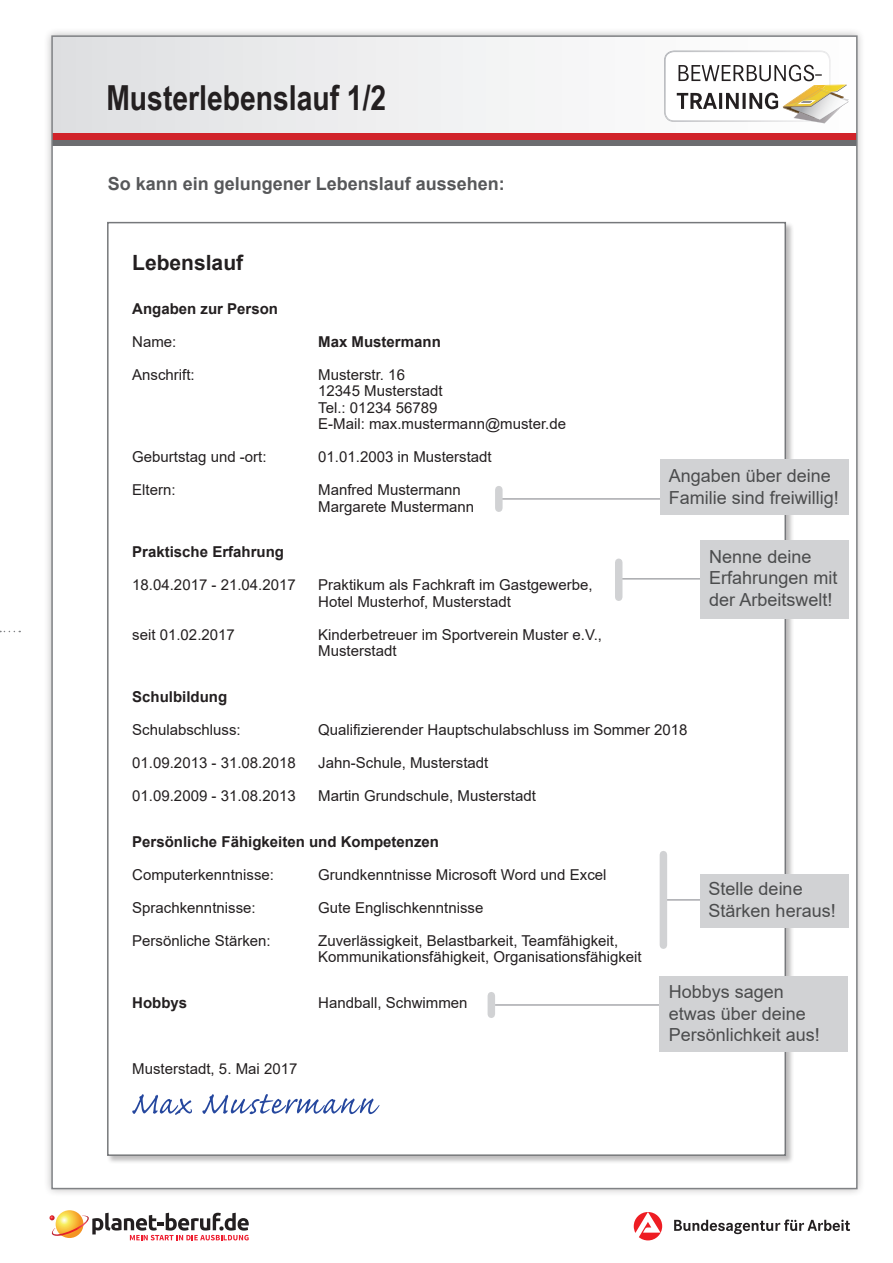
<style>
.page{position:relative;width:893px;height:1263px;background:#fff}
.page>*{position:absolute;margin:0;border:0;box-sizing:border-box;transform-origin:0 0}
.t1{font:700 34.5px "Arial Narrow";color:#231f20}
.t2{font:700 21px "Arial";color:#231f20}
.t3{font:18px/21.6px "Arial";color:#4b4c4d}
.t4{font:700 18px "Arial";color:#57585a}
.t5{font:15px/16.5px "Arial";color:#231f20}
.t6{font:700 15px "Arial";color:#231f20}
</style>
<div class="page">
<div style="left:43px;top:27px;width:823px;height:1170px;background:#231f20;opacity:.3"></div>
<div style="left:52px;top:36px;width:805px;height:1152px;background:#fff"></div>
<div style="left:52px;top:36px;width:805px;height:104px;background:linear-gradient(to right,#e0e1e3,#fff)"></div>
<div style="left:52px;top:139px;width:805px;height:7px;background:#6c6d70"></div>
<div style="left:52px;top:133px;width:805px;height:6px;background:#d1232a"></div>
<svg style="left:674px;top:1219px;width:176px;height:15px"></svg>
<svg style="left:634px;top:1212px;width:28px;height:28px"></svg>
<svg style="left:56px;top:1210px;width:27px;height:28px"></svg>
<svg style="left:50px;top:1213px;width:199px;height:27px"></svg>
<svg style="left:0;top:631px;width:20px;height:1px"></svg>
<svg style="left:664px;top:51px;width:185px;height:72px"></svg>
<div style="left:107px;top:222px;width:679px;height:934px;background:#fff;border:2px solid #76787b"></div>
<hr style="left:495px;top:1004px;width:194px;height:2px;background:#a8a9ad">
<hr style="left:618px;top:578px;width:106px;height:2px;background:#a8a9ad">
<div style="left:488px;top:996px;width:7px;height:18px;background:#d1d2d4"></div>
<div style="left:615px;top:562px;width:7px;height:35px;background:#d1d2d4"></div>
<hr style="left:498px;top:498px;width:214px;height:2px;background:#a8a9ad">
<div style="left:495px;top:490px;width:8px;height:18px;background:#d1d2d4"></div>
<div style="left:659px;top:976px;width:189px;height:75px;background:#d1d2d4"></div>
<div style="left:700px;top:540px;width:149px;height:78px;background:#d1d2d4"></div>
<div style="left:660px;top:459px;width:189px;height:55px;background:#d1d2d4"></div>
<hr style="left:663px;top:899px;width:105px;height:2px;background:#a8a9ad">
<div style="left:660px;top:854px;width:7px;height:91px;background:#d1d2d4"></div>
<div style="left:700px;top:874px;width:149px;height:54px;background:#d1d2d4"></div>
<svg style="left:132px;top:1094px;width:247px;height:21px"></svg>
<h1 class="t1" style="left:106px;top:72px;width:281px">Musterlebenslauf 1/2</h1>
<p class="t4" style="left:108px;top:171px;width:399px">So kann ein gelungener Lebenslauf aussehen:</p>
<h2 class="t2" style="left:132px;top:248px;width:112px">Lebenslauf</h2>
<p class="t6" style="left:132px;top:298px;width:147px">Angaben zur Person</p>
<p class="t5" style="left:132px;top:333px;width:46px">Name:</p>
<p class="t6" style="left:318px;top:331px;width:124px">Max Mustermann</p>
<p class="t5" style="left:132px;top:366px;width:64px">Anschrift:</p>
<p class="t5" style="left:318px;top:366px;width:249px">Musterstr. 16<br>12345 Musterstadt<br>Tel.: 01234 56789<br>E-Mail: max.mustermann@muster.de</p>
<p class="t5" style="left:132px;top:448px;width:136px">Geburtstag und -ort:</p>
<p class="t5" style="left:318px;top:448px;width:175px">01.01.2003 in Musterstadt</p>
<p class="t5" style="left:132px;top:481px;width:45px">Eltern:</p>
<p class="t5" style="left:318px;top:481px;width:157px">Manfred Mustermann<br>Margarete Mustermann</p>
<p class="t6" style="left:132px;top:541px;width:153px">Praktische Erfahrung</p>
<p class="t5" style="left:132px;top:577px;width:165px">18.04.2017 - 21.04.2017</p>
<p class="t5" style="left:318px;top:577px;width:276px">Praktikum als Fachkraft im Gastgewerbe,<br>Hotel Musterhof, Musterstadt</p>
<p class="t5" style="left:132px;top:626px;width:104px">seit 01.02.2017</p>
<p class="t5" style="left:318px;top:626px;width:285px">Kinderbetreuer im Sportverein Muster e.V.,<br>Musterstadt</p>
<p class="t6" style="left:132px;top:686px;width:97px">Schulbildung</p>
<p class="t5" style="left:132px;top:721px;width:110px">Schulabschluss:</p>
<p class="t5" style="left:318px;top:721px;width:371px">Qualifizierender Hauptschulabschluss im Sommer 2018</p>
<p class="t5" style="left:132px;top:754px;width:165px">01.09.2013 - 31.08.2018</p>
<p class="t5" style="left:318px;top:754px;width:172px">Jahn-Schule, Musterstadt</p>
<p class="t5" style="left:132px;top:787px;width:165px">01.09.2009 - 31.08.2013</p>
<p class="t5" style="left:318px;top:787px;width:219px">Martin Grundschule, Musterstadt</p>
<p class="t6" style="left:132px;top:831px;width:308px">Persönliche Fähigkeiten und Kompetenzen</p>
<p class="t5" style="left:132px;top:866px;width:143px">Computerkenntnisse:</p>
<p class="t5" style="left:318px;top:866px;width:290px">Grundkenntnisse Microsoft Word und Excel</p>
<p class="t5" style="left:132px;top:899px;width:125px">Sprachkenntnisse:</p>
<p class="t5" style="left:318px;top:899px;width:167px">Gute Englischkenntnisse</p>
<p class="t5" style="left:132px;top:932px;width:140px">Persönliche Stärken:</p>
<p class="t5" style="left:318px;top:932px;width:325px">Zuverlässigkeit, Belastbarkeit, Teamfähigkeit,<br>Kommunikationsfähigkeit, Organisationsfähigkeit</p>
<p class="t6" style="left:132px;top:992px;width:57px">Hobbys</p>
<p class="t5" style="left:318px;top:994px;width:151px">Handball, Schwimmen</p>
<p class="t3" style="left:669px;top:465px;width:172px">Angaben über deine<br>Familie sind freiwillig!</p>
<p class="t3" style="left:709px;top:545px;width:130px">Nenne deine<br>Erfahrungen mit der Arbeitswelt!</p>
<p class="t3" style="left:709px;top:878px;width:129px">Stelle deine<br>Stärken heraus!</p>
<p class="t3" style="left:669px;top:981px;width:153px">Hobbys sagen etwas über deine<br>Persönlichkeit aus!</p>
<p class="t5" style="left:132px;top:1060px;width:167px">Musterstadt, 5. Mai 2017</p>
</div>
